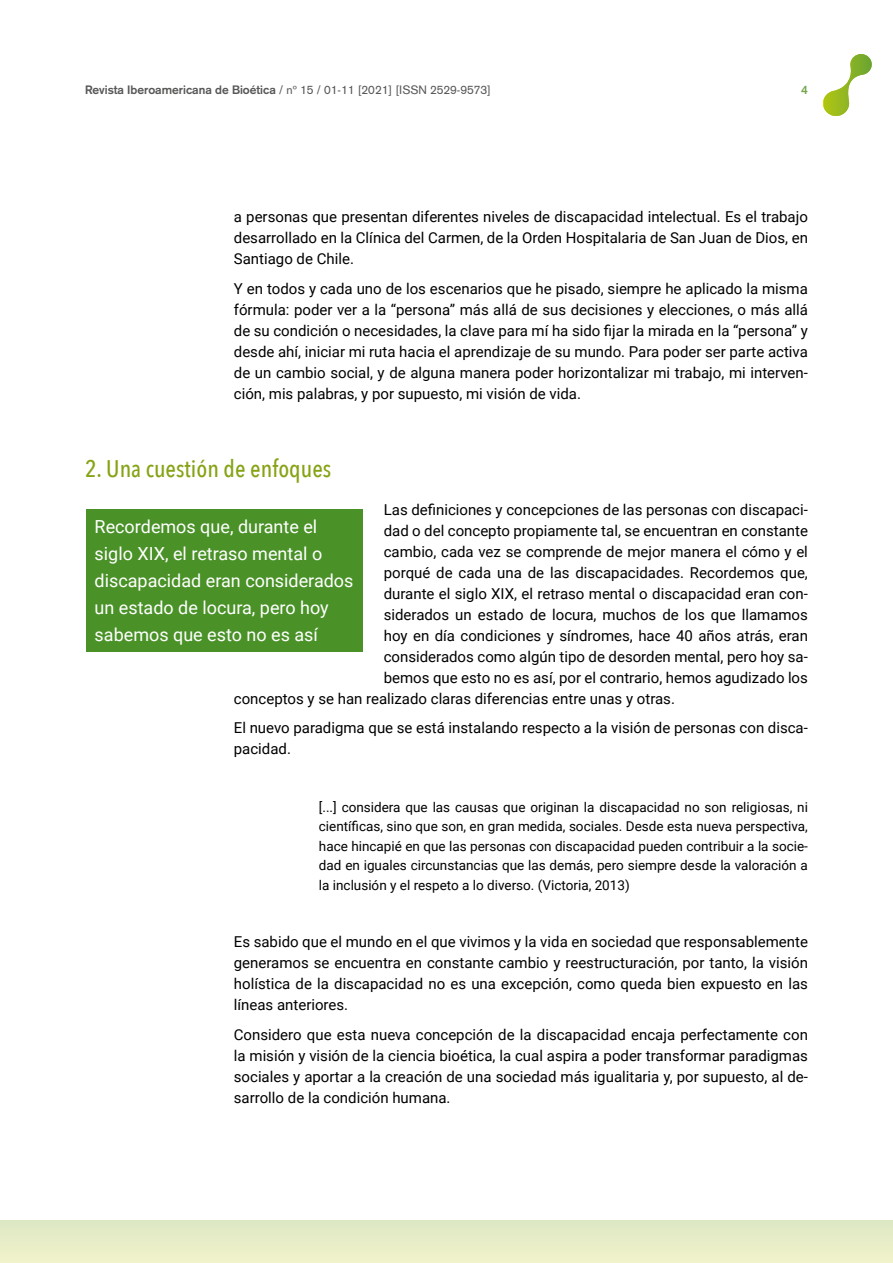
<style>
.page{position:relative;width:893px;height:1263px;background:#fff}
.page>*{position:absolute;margin:0;border:0;box-sizing:border-box;transform-origin:0 0}
.Heading_1{font:500 24px "Avenir Next Condensed";color:#86a315}
.Texto_entresacado{font:18px/27px "Roboto";color:#fff}
.t1{font:15px/21px "Roboto";color:#000;text-align:justify}
._9__Citas_texto{font:13.5px/19.5px "Roboto";color:#000;text-align:justify}
.t2{font:12px "Akzidenz Grotesk";color:#575756}
.t3{font:700 12px "Akzidenz Grotesk";color:#74a54c}
.s1{font-weight:700}
</style>
<div class="page">
<div style="left:0;top:1220px;width:893px;height:43px;background:#e7edc8"></div>
<svg style="left:823px;top:54px;width:49px;height:62px"></svg>
<div style="left:86px;top:509px;width:276px;height:143px;background:#4a9228"></div>
<p class="t2" style="left:85px;top:83px;width:407px"><span class="s1">Revista Iberoamericana de Bioética</span> / nº 15 / 01-11 [2021] [ISSN 2529-9573]</p>
<p class="t3" style="left:801px;top:83px;width:8px">4</p>
<p class="t1" style="left:234px;top:206px;width:576px">a personas que presentan diferentes niveles de discapacidad intelectual. Es el trabajo desarrollado en la Clínica del Carmen, de la Orden Hospitalaria de San Juan de Dios, en Santiago de Chile.</p>
<p class="t1" style="left:234px;top:277px;width:576px">Y en todos y cada uno de los escenarios que he pisado, siempre he aplicado la misma fórmula: poder ver a la “persona” más allá de sus decisiones y elecciones, o más allá de su condición o necesidades, la clave para mí ha sido fijar la mirada en la “persona” y desde ahí, iniciar mi ruta hacia el aprendizaje de su mundo. Para poder ser parte activa de un cambio social, y de alguna manera poder horizontalizar mi trabajo, mi interven&shy;ción, mis palabras, y por supuesto, mi visión de vida.</p>
<p class="Heading_1" style="left:85px;top:454px;width:248px">2. Una cuestión de enfoques</p>
<p class="t1" style="left:384px;top:498px;width:426px">Las definiciones y concepciones de las personas con discapaci-</p>
<p class="t1" style="left:384px;top:519px;width:426px">dad o del concepto propiamente tal, se encuentran en constante</p>
<p class="t1" style="left:384px;top:540px;width:426px">cambio, cada vez se comprende de mejor manera el cómo y el</p>
<p class="t1" style="left:384px;top:561px;width:426px">porqué de cada una de las discapacidades. Recordemos que,</p>
<p class="t1" style="left:384px;top:582px;width:426px">durante el siglo XIX, el retraso mental o discapacidad eran con-</p>
<p class="t1" style="left:384px;top:603px;width:426px">siderados un estado de locura, muchos de los que llamamos</p>
<p class="t1" style="left:384px;top:624px;width:426px">hoy en día condiciones y síndromes, hace 40 años atrás, eran</p>
<p class="t1" style="left:384px;top:645px;width:426px">considerados como algún tipo de desorden mental, pero hoy sa-</p>
<p class="t1" style="left:384px;top:666px;width:426px">bemos que esto no es así, por el contrario, hemos agudizado los</p>
<p class="t1" style="left:234px;top:687px;width:443px">conceptos y se han realizado claras diferencias entre unas y otras.</p>
<p class="t1" style="left:234px;top:717px;width:576px">El nuevo paradigma que se está instalando respecto a la visión de personas con disca&shy;pacidad.</p>
<p class="Texto_entresacado" style="left:95px;top:513px;width:260px">Recordemos que, durante el siglo XIX, el retraso mental o discapacidad eran considerados un estado de locura, pero hoy sabemos que esto no es así</p>
<p class="_9__Citas_texto" style="left:319px;top:797px;width:490px">[...] considera que las causas que originan la discapacidad no son religiosas, ni científicas, sino que son, en gran medida, sociales. Desde esta nueva perspectiva, hace hincapié en que las personas con discapacidad pueden contribuir a la socie&shy;dad en iguales circunstancias que las demás, pero siempre desde la valoración a la inclusión y el respeto a lo diverso. (Victoria, 2013)</p>
<p class="t1" style="left:234px;top:931px;width:576px">Es sabido que el mundo en el que vivimos y la vida en sociedad que responsablemente generamos se encuentra en constante cambio y reestructuración, por tanto, la visión holística de la discapacidad no es una excepción, como queda bien expuesto en las líneas anteriores.</p>
<p class="t1" style="left:234px;top:1023px;width:576px">Considero que esta nueva concepción de la discapacidad encaja perfectamente con la misión y visión de la ciencia bioética, la cual aspira a poder transformar paradigmas sociales y aportar a la creación de una sociedad más igualitaria y, por supuesto, al de&shy;sarrollo de la condición humana.</p>
</div>
